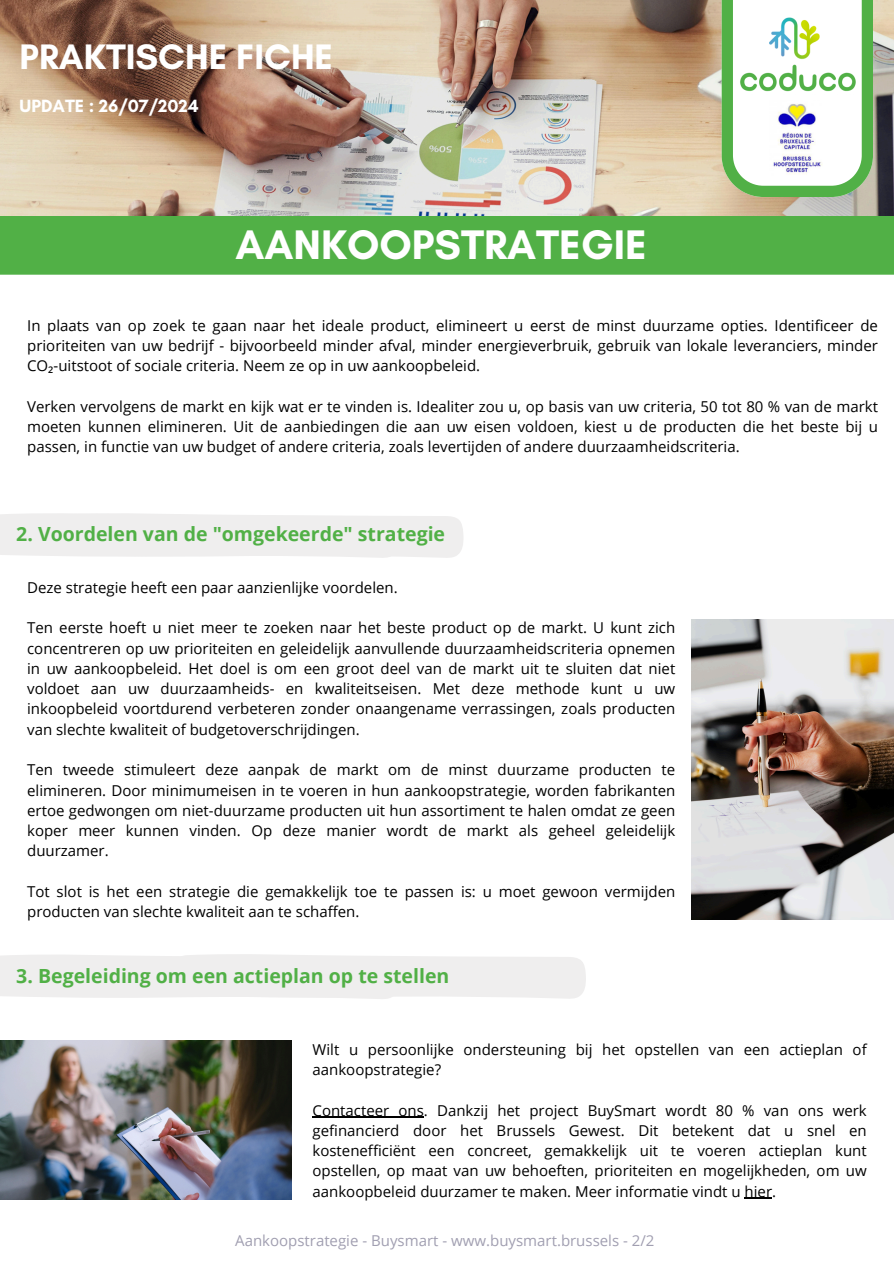
<style>
.page{position:relative;width:894px;height:1264px;background:#fff}
.page>*{position:absolute;margin:0;border:0;box-sizing:border-box;transform-origin:0 0}
.t1{font:700 42px "Glacial Indifference";color:#fff}
.t2{font:700 36px "Glacial Indifference";color:#fff}
.t3{font:700 19.5px "Open Sans";color:#51b046}
.t4{font:700 18px "Glacial Indifference";color:#fff}
.t5{font:15px/20.2px "Open Sans";color:#000;text-align:justify}
.t6{font:15px "Open Sans";color:#a19fb1}
.s1{font-family:"Noto Sans"}
</style>
<div class="page">
<div style="left:0;top:513px;width:463px;height:45px;background:#efeeee"></div>
<div style="left:0;top:954px;width:585px;height:45px;background:#efeeee"></div>
<img style="left:0;top:1040px;width:291px;height:159px">
<img style="left:691px;top:619px;width:202px;height:300px">
<hr style="left:312px;top:1116px;width:112px;height:1px;background:#000">
<svg style="left:744px;top:1197px;width:28px;height:1px"></svg>
<div style="left:0;top:215px;width:893px;height:60px;background:#51b046"></div>
<img style="left:0;top:1px;width:893px;height:214px">
<svg style="left:721px;top:0;width:151px;height:197px"></svg>
<img style="left:769px;top:100px;width:53px;height:75px">
<img style="left:769px;top:11px;width:52px;height:51px">
<img style="left:738px;top:62px;width:116px;height:33px">
<p class="t2" style="left:20px;top:35px;width:315px">PRAKTISCHE FICHE</p>
<p class="t4" style="left:20px;top:94px;width:181px">UPDATE : 26/07/2024</p>
<p class="t1" style="left:235px;top:219px;width:413px">AANKOOPSTRATEGIE</p>
<p class="t5" style="left:27px;top:315px;width:852px">In plaats van op zoek te gaan naar het ideale product, elimineert u eerst de minst duurzame opties. Identificeer de prioriteiten van uw bedrijf - bijvoorbeeld minder afval, minder energieverbruik, gebruik van lokale leveranciers, minder CO<span class="s1">₂</span>-uitstoot of sociale criteria. Neem ze op in uw aankoopbeleid.</p>
<h4 class="t5" style="left:27px;top:396px;width:852px">Verken vervolgens de markt en kijk wat er te vinden is. Idealiter zou u, op basis van uw criteria, 50 tot 80 % van de markt moeten kunnen elimineren. Uit de aanbiedingen die aan uw eisen voldoen, kiest u de producten die het beste bij u passen, in functie van uw budget of andere criteria, zoals levertijden of andere duurzaamheidscriteria.</h4>
<h1 class="t3" style="left:16px;top:520px;width:430px">2. Voordelen van de "omgekeerde" strategie</h1>
<p class="t5" style="left:27px;top:577px;width:372px">Deze strategie heeft een paar aanzienlijke voordelen.</p>
<p class="t5" style="left:27px;top:617px;width:649px">Ten eerste hoeft u niet meer te zoeken naar het beste product op de markt. U kunt zich concentreren op uw prioriteiten en geleidelijk aanvullende duurzaamheidscriteria opnemen in uw aankoopbeleid. Het doel is om een groot deel van de markt uit te sluiten dat niet voldoet aan uw duurzaamheids- en kwaliteitseisen. Met deze methode kunt u uw inkoopbeleid voortdurend verbeteren zonder onaangename verrassingen, zoals producten van slechte kwaliteit of budgetoverschrijdingen.</p>
<h2 class="t5" style="left:27px;top:759px;width:649px">Ten tweede stimuleert deze aanpak de markt om de minst duurzame producten te elimineren. Door minimumeisen in te voeren in hun aankoopstrategie, worden fabrikanten ertoe gedwongen om niet-duurzame producten uit hun assortiment te halen omdat ze geen koper meer kunnen vinden. Op deze manier wordt de markt als geheel geleidelijk duurzamer.</h2>
<h3 class="t5" style="left:27px;top:880px;width:649px">Tot slot is het een strategie die gemakkelijk toe te passen is: u moet gewoon vermijden producten van slechte kwaliteit aan te schaffen.</h3>
<p class="t3" style="left:16px;top:961px;width:434px">3. Begeleiding om een actieplan op te stellen</p>
<p class="t5" style="left:312px;top:1038px;width:555px">Wilt u persoonlijke ondersteuning bij het opstellen van een actieplan of aankoopstrategie?</p>
<p class="t5" style="left:312px;top:1099px;width:555px">Contacteer ons. Dankzij het project BuySmart wordt 80 % van ons werk gefinancierd door het Brussels Gewest. Dit betekent dat u snel en kostenefficiënt een concreet, gemakkelijk uit te voeren actieplan kunt opstellen, op maat van uw behoeften, prioriteiten en mogelijkheden, om uw aankoopbeleid duurzamer te maken. Meer informatie vindt u hier.</p>
<p class="t6" style="left:235px;top:1229px;width:420px">Aankoopstrategie - Buysmart - www.buysmart.brussels - 2/2</p>
</div>
